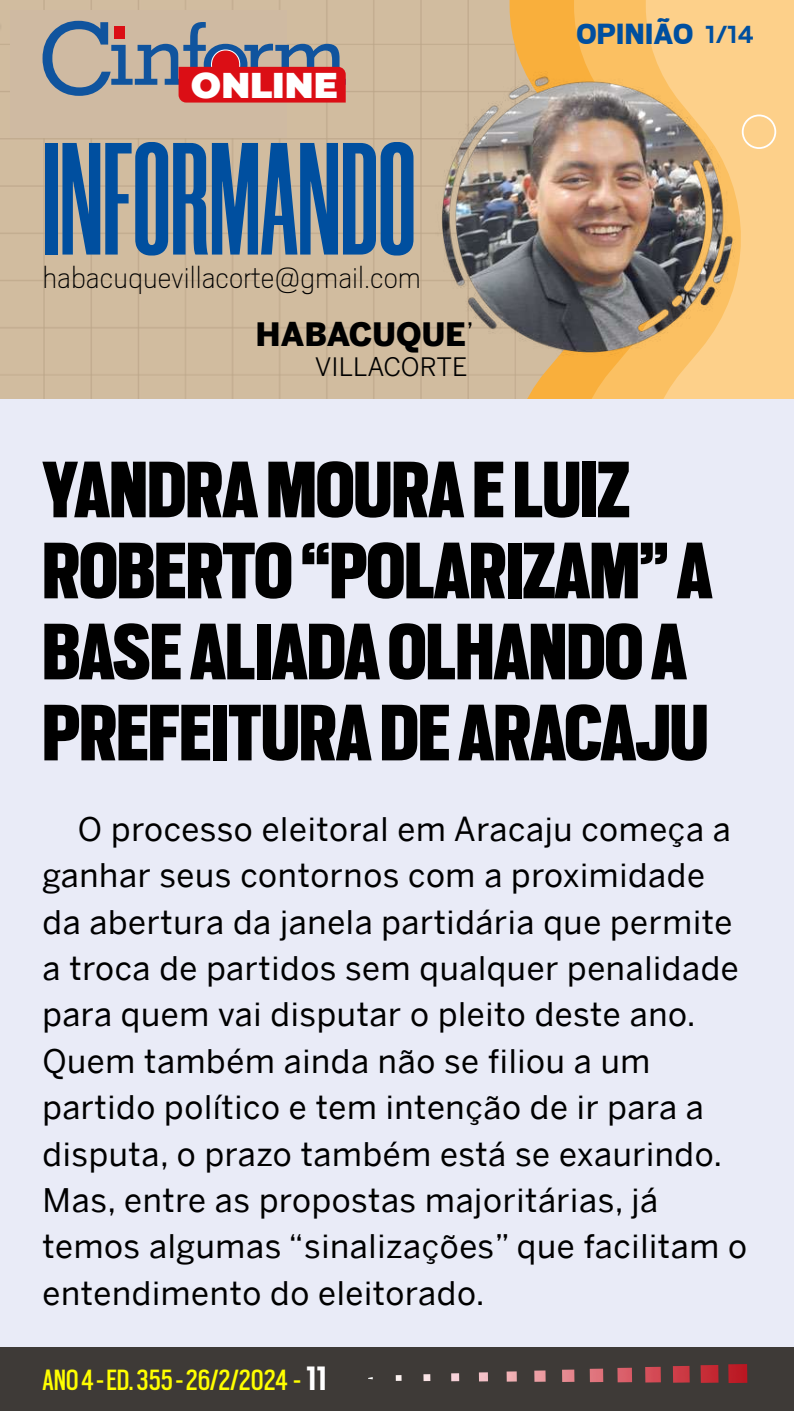
<style>
.page{position:relative;width:794px;height:1411px;background:#fff}
.page>*{position:absolute;margin:0;border:0;box-sizing:border-box;transform-origin:0 0}
.t1{font:700 159.62px "Morganite";color:#004f9f}
.t2{font:900 88.75px/81px "Scout Cond";color:#000}
.t3{font:900 35.88px "Montserrat";color:#fff}
.t4{font:100 33.88px "Scout";color:#000}
.t5{font:32.5px/46.4px "Benton Sans";letter-spacing:.02em;color:#000}
.t6{font:32.5px "Scout Cond";color:#ff0}
.t7{font:900 32.5px "Scout";color:#004f9f}
.t8{font:900 32.25px "Benton Sans";color:#000}
.t9{font:900 28.12px "Montserrat";color:#fff}
.t10{font:25.38px "Benton Sans";color:#000}
.s1{font-weight:400}
.s2{font-weight:700;font-size:27.5px}
.s3{font-weight:700;font-size:37.5px;color:#fff}
</style>
<div class="page">
<div style="left:0;top:0;width:794px;height:1410px;background:#e9ebf7"></div>
<div style="left:0;top:1347px;width:794px;height:63px;background:#3e3a37"></div>
<img style="left:728px;top:1364px;width:19px;height:18px">
<img style="left:700px;top:1365px;width:18px;height:17px">
<img style="left:673px;top:1365px;width:16px;height:17px">
<img style="left:645px;top:1366px;width:16px;height:16px">
<img style="left:617px;top:1367px;width:15px;height:15px">
<svg style="left:590px;top:1368px;width:13px;height:13px"></svg>
<svg style="left:562px;top:1369px;width:12px;height:12px"></svg>
<svg style="left:534px;top:1370px;width:11px;height:11px"></svg>
<svg style="left:506px;top:1371px;width:11px;height:10px"></svg>
<svg style="left:479px;top:1372px;width:9px;height:9px"></svg>
<svg style="left:451px;top:1373px;width:8px;height:8px"></svg>
<svg style="left:423px;top:1374px;width:7px;height:6px"></svg>
<svg style="left:396px;top:1375px;width:5px;height:5px"></svg>
<div style="left:0;top:0;width:657px;height:399px;background:#d1bc9f"></div>
<div style="left:574px;top:0;width:72px;height:399px;background:#fbc062"></div>
<div style="left:646px;top:0;width:148px;height:399px;background:#fdd08a"></div>
<svg style="left:747px;top:114px;width:29px;height:35px"></svg>
<img style="left:429px;top:26px;width:318px;height:371px">
<svg style="left:43px;top:21px;width:303px;height:82px"></svg>
<div style="left:114px;top:26px;width:11px;height:13px;background:#db0e15"></div>
<p class="t9" style="left:159px;top:53px;width:117px">ONLINE</p>
<p class="t3" style="left:191px;top:58px;width:148px">ONLINE</p>
<h1 class="t1" style="left:43px;top:117px;width:375px">INFORMANDO</h1>
<p class="t4" style="left:43px;top:255px;width:380px">habacuquevillacorte@gmail.com</p>
<p class="t8" style="left:255px;top:315px;width:220px">HABACUQUE<span class="s1">’</span></p>
<p class="t10" style="left:315px;top:351px;width:154px">VILLACORTE</p>
<p class="t7" style="left:576px;top:18px;width:179px">OPINIÃO <span class="s2">1/14</span></p>
<h2 class="t2" style="left:43px;top:450px;width:671px">YANDRA MOURA E LUIZ<br>ROBERTO “POLARIZAM” A<br>BASE ALIADA OLHANDO A<br>PREFEITURA DE ARACAJU</h2>
<p class="t5" style="left:43px;top:805px;width:706px;text-indent:35px">O processo eleitoral em Aracaju começa a ganhar seus contornos com a proximidade da abertura da janela partidária que permite a troca de partidos sem qualquer penalidade para quem vai disputar o pleito deste ano.<br>Quem também ainda não se filiou a um partido político e tem intenção de ir para a disputa, o prazo também está se exaurindo.<br>Mas, entre as propostas majoritárias, já temos algumas “sinalizações” que facilitam o entendimento do eleitorado.</p>
<p class="t6" style="left:43px;top:1358px;width:286px">ANO 4 - ED. 355 - 26/2/2024 - <span class="s3">11</span></p>
</div>
